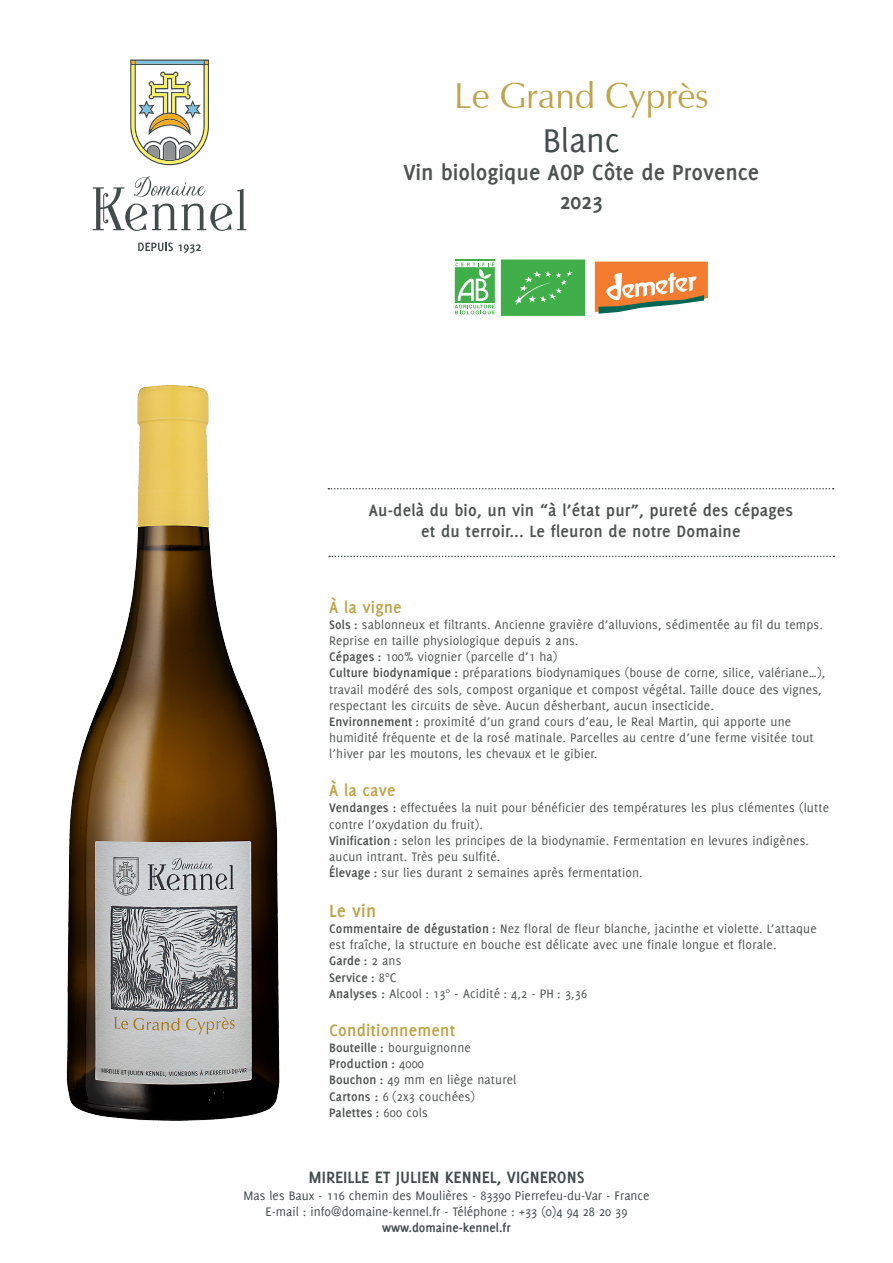
<style>
.page{position:relative;width:893px;height:1263px;background:#fff}
.page>*{position:absolute;margin:0;border:0;box-sizing:border-box;transform-origin:0 0}
.t1{font:36px "Zapf Humanist 601 BT";color:#c0a44c}
.t2{font:36px "Delicious";color:#434b4b}
.t3{font:700 24px/28.8px "Delicious";color:#4e5351;text-align:center}
.t4{font:700 19.5px "Delicious";color:#c0a44c}
.t5{font:700 18px "Delicious";letter-spacing:.01em;color:#4e5351}
.t6{font:700 18px "Delicious";color:#434b4b}
.t7{font:700 18px "Delicious";letter-spacing:.01em;color:#c0a44c}
.t8{font:13.5px/16.2px "Delicious";letter-spacing:.01em;color:#4e5351}
.t9{font:13.5px "Delicious";color:#434b4b}
.t10{font:700 13.5px "Delicious";letter-spacing:.01em;color:#4e5351}
.t11{font:700 13.5px "Delicious";color:#434b4b}
.s1{font-weight:700}
.s2{font-weight:400}
</style>
<div class="page">
<svg style="left:328px;top:488px;width:506px;height:1px"></svg>
<svg style="left:329px;top:556px;width:505px;height:1px"></svg>
<svg style="left:93px;top:176px;width:153px;height:55px"></svg>
<svg style="left:130px;top:60px;width:79px;height:105px"></svg>
<svg style="left:138px;top:242px;width:35px;height:9px"></svg>
<svg style="left:179px;top:244px;width:22px;height:9px"></svg>
<img style="left:66px;top:385px;width:214px;height:736px">
<hr style="left:455px;top:259px;width:40px;height:1px;background:#40ae49">
<svg style="left:455px;top:262px;width:40px;height:53px"></svg>
<svg style="left:501px;top:259px;width:84px;height:57px"></svg>
<svg style="left:595px;top:262px;width:113px;height:52px"></svg>
<p class="t1" style="left:454px;top:74px;width:256px">Le Grand Cyprès</p>
<p class="t2" style="left:543px;top:119px;width:78px">Blanc</p>
<p class="t3" style="left:404px;top:158px;width:357px">Vin biologique AOP Côte de Provence<br>2023</p>
<p class="t5" style="left:369px;top:500px;width:426px">Au-delà du bio, un vin “à l’état pur”, pureté des cépages</p>
<p class="t5" style="left:421px;top:521px;width:321px">et du terroir... Le fleuron de notre Domaine</p>
<p class="t7" style="left:329px;top:596px;width:74px">À la vigne</p>
<p class="t8" style="left:329px;top:616px;width:495px"><span class="s1">Sols :</span> sablonneux et filtrants. Ancienne gravière d’alluvions, sédimentée au fil du temps.<br>Reprise en taille physiologique depuis 2 ans.</p>
<p class="t8" style="left:329px;top:648px;width:230px"><span class="s1">Cépages :</span> 100% viognier (parcelle d’1 ha)</p>
<p class="t8" style="left:329px;top:665px;width:498px"><span class="s1">Culture biodynamique :</span> préparations biodynamiques (bouse de corne, silice, valériane…), travail modéré des sols, compost organique et compost végétal. Taille douce des vignes, respectant les circuits de sève. Aucun désherbant, aucun insecticide.</p>
<p class="t8" style="left:329px;top:713px;width:486px"><span class="s1">Environnement :</span> proximité d’un grand cours d’eau, le Real Martin, qui apporte une humidité fréquente et de la rosé matinale. Parcelles au centre d’une ferme visitée tout l’hiver par les moutons, les chevaux et le gibier.</p>
<p class="t7" style="left:329px;top:780px;width:68px">À la cave</p>
<p class="t8" style="left:329px;top:800px;width:501px"><span class="s1">Vendanges :</span> effectuées la nuit pour bénéficier des températures les plus clémentes (lutte contre l’oxydation du fruit).</p>
<p class="t8" style="left:329px;top:832px;width:481px"><span class="s1">Vinification :</span> selon les principes de la biodynamie. Fermentation en levures indigènes. aucun intrant. Très peu sulfité.</p>
<p class="t8" style="left:329px;top:864px;width:315px"><span class="s1">Élevage :</span> sur lies durant 2 semaines après fermentation.</p>
<p class="t4" style="left:329px;top:899px;width:49px">Le vin</p>
<p class="t8" style="left:329px;top:920px;width:489px"><span class="s1">Commentaire de dégustation :</span> Nez floral de fleur blanche, jacinthe et violette. L’attaque est fraîche, la structure en bouche est délicate avec une finale longue et florale.</p>
<p class="t10" style="left:329px;top:953px;width:74px">Garde : <span class="s2">2 ans</span></p>
<p class="t10" style="left:329px;top:969px;width:69px">Service : <span class="s2">8°C</span></p>
<p class="t8" style="left:329px;top:985px;width:260px"><span class="s1">Analyses :</span> Alcool : 13° - Acidité : 4,2 - PH : 3,36</p>
<p class="t7" style="left:329px;top:1019px;width:128px">Conditionnement</p>
<p class="t8" style="left:329px;top:1039px;width:143px"><span class="s1">Bouteille :</span> bourguignonne</p>
<p class="t10" style="left:329px;top:1056px;width:96px">Production : <span class="s2">4000</span></p>
<p class="t8" style="left:329px;top:1071px;width:189px"><span class="s1">Bouchon :</span> 49 mm en liège naturel</p>
<p class="t8" style="left:329px;top:1088px;width:147px"><span class="s1">Cartons :</span> 6 (2x3 couchées)</p>
<p class="t10" style="left:329px;top:1104px;width:100px">Palettes : <span class="s2">600 cols</span></p>
<p class="t6" style="left:308px;top:1167px;width:278px">MIREILLE ET JULIEN KENNEL, VIGNERONS</p>
<p class="t9" style="left:243px;top:1187px;width:408px">Mas les Baux - 116 chemin des Moulières - 83390 Pierrefeu-du-Var - France</p>
<p class="t9" style="left:266px;top:1204px;width:363px">E-mail : info@domaine-kennel.fr - Téléphone : +33 (0)4 94 28 20 39</p>
<p class="t11" style="left:382px;top:1220px;width:130px">www.domaine-kennel.fr</p>
</div>
